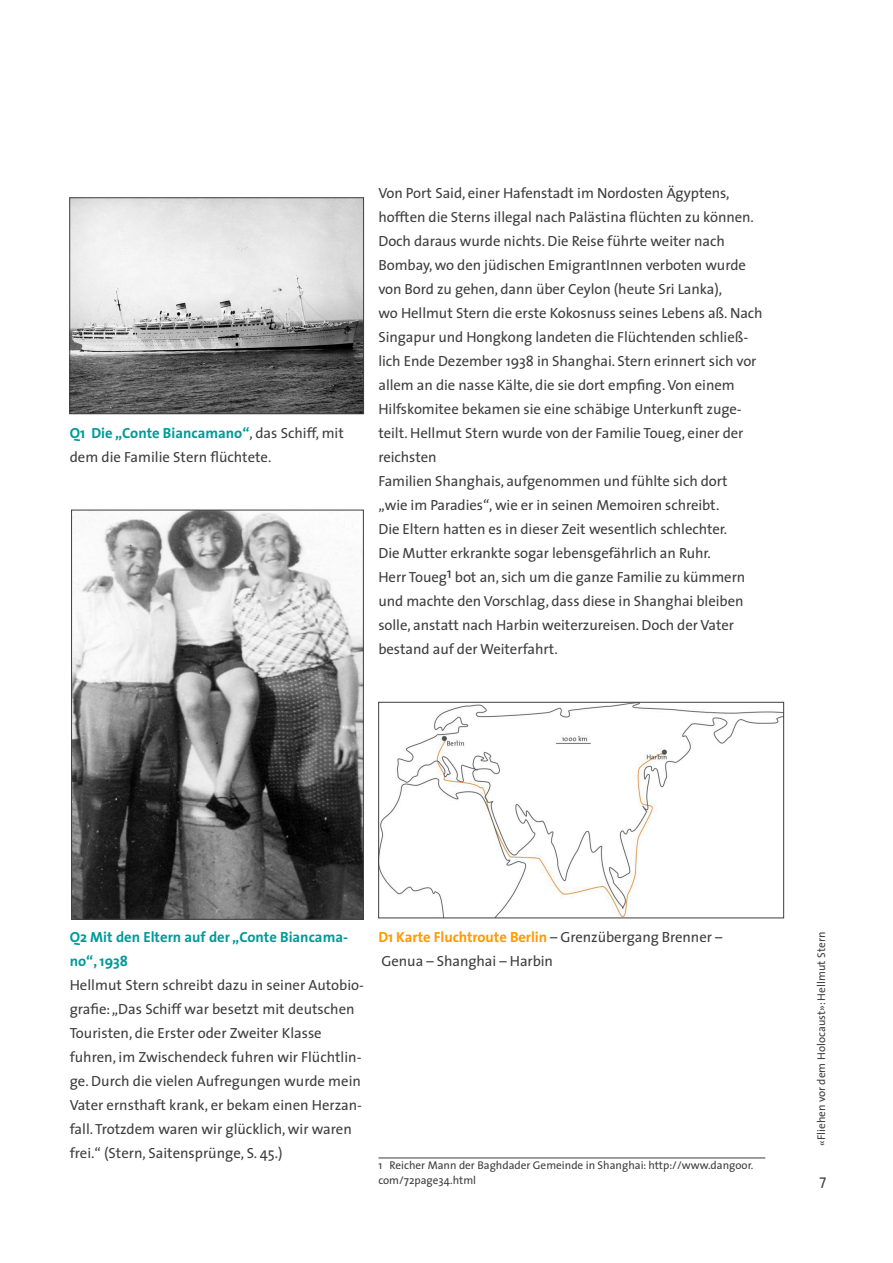
<style>
.page{position:relative;width:893px;height:1263px;background:#fff}
.page>*{position:absolute;margin:0;border:0;box-sizing:border-box;transform-origin:0 0}
.Fliesstext_normal{font:14.7px/24px "The Sans";letter-spacing:-.005em;color:#3e3e3f}
.Legendenschrift{font:14.7px/24px "The Sans";color:#3e3e3f}
.Fliesstext_normal-2{font:700 14.7px "The Sans";letter-spacing:-.005em;color:#f90}
.Legendenschrift-2{font:700 14.7px/24px "The Sans";color:#099}
.Fliesstext_normal-3{font:11.25px/15px "The Sans";color:#3e3e3f}
.s1{font-weight:700;color:#099}
.s2{font-weight:400;color:#3e3e3f}
</style>
<div class="page">
<hr style="left:378px;top:1158px;width:387px;height:1px;background:#3e3e3f">
<img style="left:72px;top:200px;width:290px;height:212px">
<div style="left:70px;top:198px;width:294px;height:216px;border:1px solid #3e3e3f"></div>
<img style="left:73px;top:512px;width:289px;height:405px">
<div style="left:71px;top:510px;width:293px;height:409px;border:1px solid #3e3e3f"></div>
<img style="left:380px;top:704px;width:402px;height:212px">
<div style="left:378px;top:702px;width:406px;height:216px;border:1px solid #3e3e3f"></div>
<p class="Legendenschrift" style="left:70px;top:421px;width:276px"><span class="s1">Q1 Die „Conte Biancamano“</span>, das Schiff, mit dem die Familie Stern flüchtete.</p>
<p class="Fliesstext_normal" style="left:378px;top:181px;width:352px">Von Port Said, einer Hafenstadt im Nordosten Ägyptens,</p>
<p class="Fliesstext_normal" style="left:378px;top:205px;width:377px">hofften die Sterns illegal nach Palästina flüchten zu können.<br>Doch daraus wurde nichts. Die Reise führte weiter nach</p>
<p class="Fliesstext_normal" style="left:378px;top:253px;width:369px">Bombay, wo den jüdischen EmigrantInnen verboten wurde von Bord zu gehen, dann über Ceylon (heute Sri Lanka),</p>
<p class="Fliesstext_normal" style="left:378px;top:301px;width:386px">wo Hellmut Stern die erste Kokosnuss seines Lebens aß. Nach Singapur und Hongkong landeten die Flüchtenden schließ&shy;lich Ende Dezember 1938 in Shanghai. Stern erinnert sich vor allem an die nasse Kälte, die sie dort empfing. Von einem Hilfskomitee bekamen sie eine schäbige Unterkunft zuge&shy;teilt. Hellmut Stern wurde von der Familie Toueg, einer der reichsten</p>
<p class="Fliesstext_normal" style="left:378px;top:469px;width:351px">Familien Shanghais, aufgenommen und fühlte sich dort</p>
<p class="Fliesstext_normal" style="left:378px;top:493px;width:342px">„wie im Paradies“, wie er in seinen Memoiren schreibt.</p>
<p class="Fliesstext_normal" style="left:378px;top:517px;width:350px">Die Eltern hatten es in dieser Zeit wesentlich schlechter.</p>
<p class="Fliesstext_normal" style="left:378px;top:541px;width:334px">Die Mutter erkrankte sogar lebensgefährlich an Ruhr.</p>
<p class="Fliesstext_normal" style="left:378px;top:565px;width:368px;text-align:justify">Herr Toueg1 bot an, sich um die ganze Familie zu kümmern und machte den Vorschlag, dass diese in Shanghai bleiben solle, anstatt nach Harbin weiterzureisen. Doch der Vater</p>
<p class="Fliesstext_normal" style="left:378px;top:637px;width:181px">bestand auf der Weiterfahrt.</p>
<p class="Legendenschrift-2" style="left:70px;top:925px;width:280px">Q2 Mit den Eltern auf der „Conte Biancama&shy;no“, 1938</p>
<p class="Legendenschrift" style="left:70px;top:973px;width:296px">Hellmut Stern schreibt dazu in seiner Autobio&shy;grafie: „Das Schiff war besetzt mit deutschen<br>Touristen, die Erster oder Zweiter Klasse</p>
<p class="Legendenschrift" style="left:70px;top:1045px;width:294px">fuhren, im Zwischendeck fuhren wir Flüchtlin&shy;ge. Durch die vielen Aufregungen wurde mein Vater ernsthaft krank, er bekam einen Herzan&shy;fall. Trotzdem waren wir glücklich, wir waren frei.“ (Stern, Saitensprünge, S. 45.)</p>
<p class="Fliesstext_normal-2" style="left:378px;top:925px;width:345px">D1 Karte Fluchtroute Berlin <span class="s2">– Grenzübergang Brenner –</span></p>
<p class="Fliesstext_normal" style="left:382px;top:949px;width:173px">Genua – Shanghai – Harbin</p>
<p class="Fliesstext_normal-3" style="left:378px;top:1157px;width:377px">1 Reicher Mann der Baghdader Gemeinde in Shanghai: http://www.dangoor. com/72page34.html</p>
<p class="Fliesstext_normal-3" style="left:814px;top:1146px;width:216px;rotate:-90deg">«Fliehen vor dem Holocaust»: Hellmut Stern</p>
<p class="Fliesstext_normal" style="left:820px;top:1168px;width:8px">7</p>
</div>
